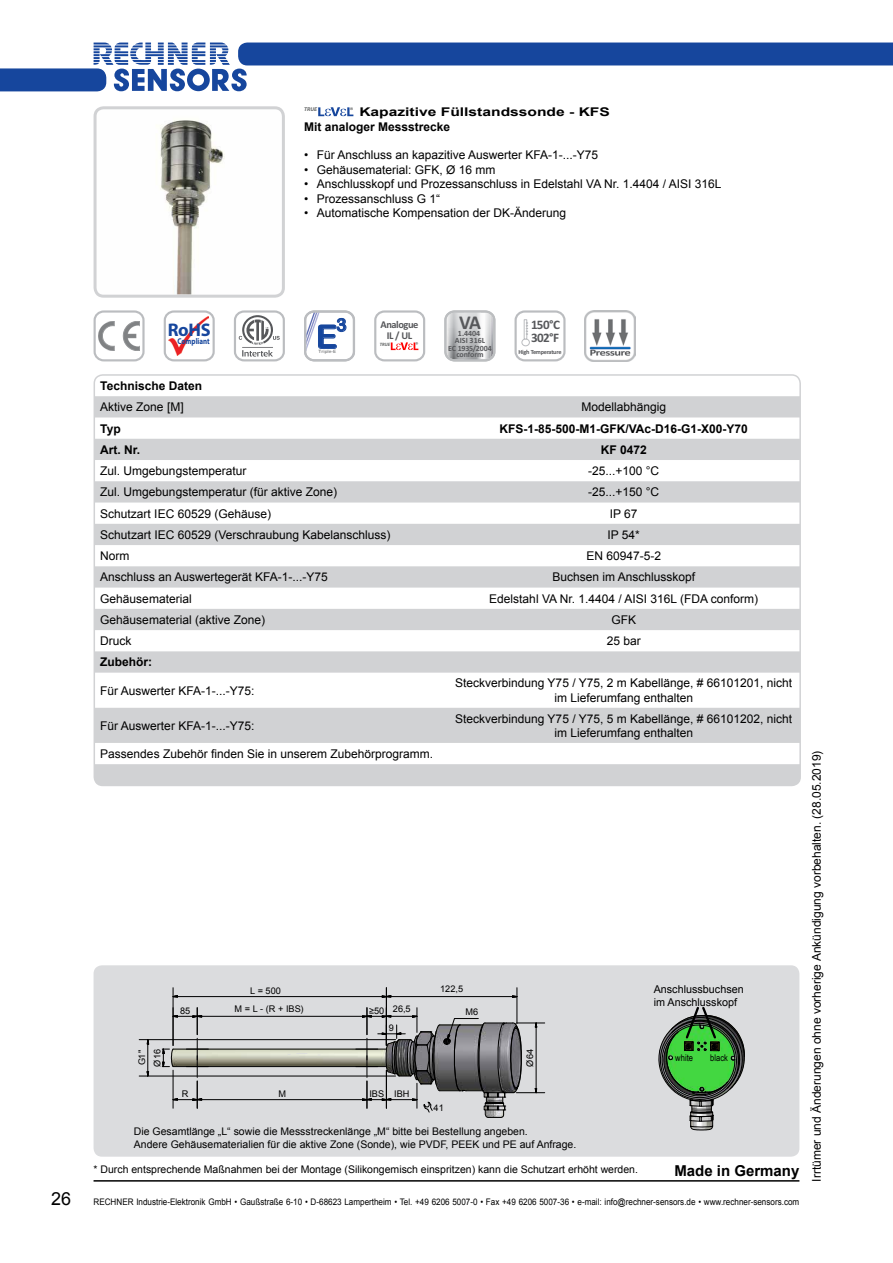
<style>
.page{position:relative;width:893px;height:1263px;background:#fff}
.page>*{position:absolute;margin:0;border:0;box-sizing:border-box;transform-origin:0 0}
.t1{font:32.55px "Arial Rounded MT Bold";color:#16469d}
.t2{font:700 19.65px "Calibri";color:#57585b}
.t3{font:700 18.3px "Myriad Pro";color:#16469d}
.t4{font:18px "Arial Rounded MT Bold";color:#16469d}
.t5{font:700 15px "Arial";color:#000}
.t6{font:700 13.05px/13px "Calibri";letter-spacing:-.045em;color:#57585b}
.t7{font:12px/14.4px "Arial";color:#000;text-align:center}
.t8{font:700 12px "Arial";color:#000}
.t9{font:700 12px/14.4px "Arial";color:#000;scale:1.3 1}
.t10{font:10.8px/12.9px "Arial";color:#000}
.t11{font:10.5px/12.6px "Arial";color:#000}
.t12{font:700 10.5px/10.5px "Calibri";letter-spacing:-.045em;color:#57585b;text-align:center}
.t13{font:9.3px "Arial Narrow";color:#000}
.t14{font:9.15px/18.6px "Arial";color:#000}
.t15{font:9px "Arial";color:#000;scale:.9 1}
.t16{font:700 8.4px "Myriad Pro";color:#16469d;scale:.82 1}
.t17{font:8.25px "Myriad Pro";color:#4e5152;scale:1.05 1}
.t18{font:700 7.95px/7.2px "Calibri";letter-spacing:-.01em;color:#57585b;text-align:center}
.t19{font:7.05px "Myriad Pro";color:#4e5152;scale:.96 1}
.t20{font:700 6.3px "Calibri";letter-spacing:-.045em;color:#57585b}
.t21{font:italic 700 5.55px "Myriad Pro";color:#666969;scale:1.05 1}
.t22{font:italic 700 4.65px "Myriad Pro";color:#666969;scale:.96 1}
.t23{font:4.5px "Arial Rounded MT Bold";letter-spacing:.02em;color:#808284}
.s1{font-size:18px}
</style>
<div class="page">
<hr style="left:94px;top:1180px;width:705px;height:1px;background:#000">
<svg style="left:0;top:43px;width:893px;height:48px"></svg>
<div style="left:94px;top:965px;width:705px;height:192px;background:#dbdcde;border-radius:9px"></div>
<img style="left:98px;top:110px;width:183px;height:184px">
<div style="left:94px;top:106px;width:191px;height:192px;border:3px solid #d1d2d4;border-radius:9px"></div>
<img style="left:172px;top:1040px;width:184px;height:69px">
<hr style="left:173px;top:1066px;width:213px;height:1px;background:#000">
<hr style="left:173px;top:1049px;width:213px;height:1px;background:#000">
<svg style="left:147px;top:1040px;width:2px;height:36px"></svg>
<hr style="left:198px;top:1039px;width:168px;height:1px;background:#000">
<hr style="left:139px;top:1039px;width:58px;height:1px;background:#000">
<hr style="left:198px;top:1076px;width:168px;height:1px;background:#000">
<hr style="left:139px;top:1076px;width:58px;height:1px;background:#000">
<svg style="left:172px;top:995px;width:6px;height:3px"></svg>
<hr style="left:177px;top:996px;width:205px;height:1px;background:#000">
<hr style="left:173px;top:988px;width:1px;height:57px;background:#000">
<svg style="left:382px;top:995px;width:9px;height:3px"></svg>
<svg style="left:512px;top:995px;width:5px;height:3px"></svg>
<hr style="left:391px;top:996px;width:121px;height:1px;background:#000">
<hr style="left:517px;top:988px;width:1px;height:35px;background:#000">
<hr style="left:386px;top:988px;width:1px;height:57px;background:#000">
<hr style="left:202px;top:1099px;width:160px;height:1px;background:#000">
<hr style="left:202px;top:1016px;width:160px;height:1px;background:#000">
<svg style="left:162px;top:1008px;width:46px;height:100px"></svg>
<svg style="left:356px;top:1008px;width:189px;height:110px"></svg>
<hr style="left:386px;top:1070px;width:1px;height:38px;background:#000">
<svg style="left:318px;top:107px;width:35px;height:9px"></svg>
<svg style="left:659px;top:1006px;width:85px;height:124px"></svg>
<div style="left:94px;top:310px;width:51px;height:51px;border:2px solid #bbbdc0;border-radius:9px"></div>
<svg style="left:98px;top:321px;width:42px;height:30px"></svg>
<div style="left:164px;top:310px;width:51px;height:51px;border:2px solid #bbbdc0;border-radius:9px"></div>
<img style="left:168px;top:316px;width:40px;height:40px">
<svg style="left:304px;top:310px;width:51px;height:51px"></svg>
<div style="left:374px;top:310px;width:51px;height:51px;border:2px solid #bbbdc0;border-radius:9px"></div>
<svg style="left:391px;top:342px;width:27px;height:8px"></svg>
<div style="left:514px;top:310px;width:52px;height:51px;border:2px solid #bbbdc0;border-radius:9px"></div>
<div style="left:522px;top:339px;width:8px;height:7px;border:1px solid #bbbdc0;border-radius:50%"></div>
<div style="left:524px;top:319px;width:3px;height:20px;border:1px solid #bbbdc0"></div>
<svg style="left:526px;top:323px;width:2px;height:12px"></svg>
<div style="left:234px;top:310px;width:51px;height:51px;border:2px solid #bbbdc0;border-radius:9px"></div>
<svg style="left:239px;top:315px;width:41px;height:42px"></svg>
<img style="left:585px;top:310px;width:51px;height:51px">
<svg style="left:444px;top:310px;width:51px;height:51px;background:#cbcdce"></svg>
<svg style="left:94px;top:396px;width:706px;height:389px;fill:#d1d2d4"></svg>
<div style="left:94px;top:374px;width:707px;height:412px;border:2px solid #d1d2d4;border-radius:9px"></div>
<p class="t21" style="left:304px;top:106px;width:14px">TRUE</p>
<p class="t17" style="left:350px;top:106px;width:5px">®</p>
<p class="t9" style="left:304px;top:106px;width:237px;text-indent:55px">Kapazitive Füllstandssonde - KFS<br>Mit analoger Messstrecke</p>
<p class="t7" style="left:304px;top:148px;width:296px">• Für Anschluss an kapazitive Auswerter KFA-1-...-Y75</p>
<p class="t7" style="left:304px;top:163px;width:193px">• Gehäusematerial: GFK, Ø 16 mm</p>
<p class="t7" style="left:304px;top:177px;width:419px">• Anschlusskopf und Prozessanschluss in Edelstahl VA Nr. 1.4404 / AISI 316L</p>
<p class="t7" style="left:304px;top:191px;width:138px">• Prozessanschluss G 1“</p>
<p class="t7" style="left:304px;top:206px;width:264px">• Automatische Kompensation der DK-Änderung</p>
<h3 class="t3" style="left:168px;top:323px;width:44px">RoHS</h3>
<h3 class="t4" style="left:336px;top:318px;width:12px">3</h3>
<h1 class="t1" style="left:316px;top:325px;width:23px">E</h1>
<p class="t23" style="left:319px;top:350px;width:19px">Triple-E</p>
<p class="t16" style="left:178px;top:338px;width:41px">Compliant</p>
<p class="t12" style="left:381px;top:320px;width:39px">Analogue<br>IL / UL</p>
<p class="t22" style="left:380px;top:341px;width:12px">TRUE</p>
<p class="t19" style="left:416px;top:341px;width:4px">®</p>
<h2 class="t2" style="left:459px;top:314px;width:23px">VA</h2>
<p class="t18" style="left:448px;top:330px;width:45px">1.4404<br>AISI 316L<br>EC 1935/2004</p>
<p class="t18" style="left:456px;top:351px;width:29px">conform</p>
<p class="t6" style="left:531px;top:318px;width:30px">150°C<br>302°F</p>
<p class="t20" style="left:519px;top:349px;width:44px">High Temperature</p>
<p class="t8" style="left:100px;top:381px;width:103px">Technische Daten</p>
<p class="t7" style="left:100px;top:400px;width:85px">Aktive Zone [M]</p>
<p class="t7" style="left:581px;top:400px;width:86px">Modellabhängig</p>
<p class="t8" style="left:100px;top:424px;width:22px">Typ</p>
<p class="t8" style="left:499px;top:424px;width:250px">KFS-1-85-500-M1-GFK/VAc-D16-G1-X00-Y70</p>
<p class="t8" style="left:100px;top:445px;width:42px">Art. Nr.</p>
<p class="t8" style="left:601px;top:445px;width:48px">KF 0472</p>
<p class="t7" style="left:100px;top:464px;width:148px">Zul. Umgebungstemperatur</p>
<p class="t7" style="left:588px;top:464px;width:73px">-25...+100 °C</p>
<p class="t7" style="left:100px;top:485px;width:238px">Zul. Umgebungstemperatur (für aktive Zone)</p>
<p class="t7" style="left:588px;top:485px;width:73px">-25...+150 °C</p>
<p class="t7" style="left:100px;top:506px;width:172px">Schutzart IEC 60529 (Gehäuse)</p>
<p class="t7" style="left:610px;top:506px;width:29px">IP 67</p>
<p class="t7" style="left:100px;top:527px;width:292px">Schutzart IEC 60529 (Verschraubung Kabelanschluss)</p>
<p class="t7" style="left:607px;top:527px;width:34px">IP 54*</p>
<p class="t7" style="left:100px;top:549px;width:31px">Norm</p>
<p class="t7" style="left:586px;top:549px;width:76px">EN 60947-5-2</p>
<p class="t7" style="left:100px;top:570px;width:229px">Anschluss an Auswertegerät KFA-1-...-Y75</p>
<p class="t7" style="left:552px;top:570px;width:144px">Buchsen im Anschlusskopf</p>
<p class="t7" style="left:100px;top:591px;width:93px">Gehäusematerial</p>
<p class="t7" style="left:489px;top:591px;width:270px">Edelstahl VA Nr. 1.4404 / AISI 316L (FDA conform)</p>
<p class="t7" style="left:100px;top:613px;width:166px">Gehäusematerial (aktive Zone)</p>
<p class="t7" style="left:611px;top:613px;width:26px">GFK</p>
<p class="t7" style="left:100px;top:634px;width:33px">Druck</p>
<p class="t7" style="left:607px;top:634px;width:36px">25 bar</p>
<p class="t8" style="left:100px;top:658px;width:53px">Zubehör:</p>
<p class="t7" style="left:100px;top:683px;width:156px">Für Auswerter KFA-1-...-Y75:</p>
<p class="t7" style="left:455px;top:676px;width:339px">Steckverbindung Y75 / Y75, 2 m Kabellänge, # 66101201, nicht im Lieferumfang enthalten</p>
<p class="t7" style="left:100px;top:718px;width:156px">Für Auswerter KFA-1-...-Y75:</p>
<p class="t7" style="left:455px;top:711px;width:339px">Steckverbindung Y75 / Y75, 5 m Kabellänge, # 66101202, nicht im Lieferumfang enthalten</p>
<p class="t7" style="left:100px;top:747px;width:334px">Passendes Zubehör finden Sie in unserem Zubehörprogramm.</p>
<p class="t14" style="left:133px;top:1065px;width:17px;rotate:-90deg">G1"</p>
<p class="t14" style="left:148px;top:1066px;width:19px;rotate:-90deg">Ø16</p>
<p class="t14" style="left:250px;top:981px;width:32px">L = 500</p>
<p class="t14" style="left:180px;top:1001px;width:12px">85</p>
<p class="t14" style="left:234px;top:999px;width:71px">M = L - (R + IBS)</p>
<p class="t14" style="left:369px;top:1001px;width:17px">≥50</p>
<p class="t14" style="left:389px;top:1000px;width:23px;text-indent:4px">26,5<br>9</p>
<p class="t14" style="left:182px;top:1084px;width:8px">R</p>
<p class="t14" style="left:278px;top:1084px;width:9px">M</p>
<p class="t14" style="left:369px;top:1084px;width:16px">IBS</p>
<p class="t14" style="left:394px;top:1084px;width:17px">IBH</p>
<p class="t14" style="left:440px;top:980px;width:24px">122,5</p>
<p class="t14" style="left:466px;top:1002px;width:14px">M6</p>
<p class="t14" style="left:434px;top:1098px;width:12px">41</p>
<p class="t14" style="left:521px;top:1066px;width:19px;rotate:-90deg">Ø64</p>
<p class="t11" style="left:134px;top:1125px;width:444px">Die Gesamtlänge „L“ sowie die Messstreckenlänge „M“ bitte bei Bestellung angeben.<br>Andere Gehäusematerialien für die aktive Zone (Sonde), wie PVDF, PEEK und PE auf Anfrage.</p>
<p class="t11" style="left:94px;top:1163px;width:546px">* Durch entsprechende Maßnahmen bei der Montage (Silikongemisch einspritzen) kann die Schutzart erhöht werden.</p>
<p class="t10" style="left:654px;top:983px;width:92px">Anschlussbuchsen im Anschlusskopf</p>
<p class="t13" style="left:675px;top:1052px;width:19px">white</p>
<p class="t13" style="left:710px;top:1052px;width:19px">black</p>
<p class="t5" style="left:674px;top:1165px;width:127px">Made in Germany</p>
<p class="t15" style="left:51px;top:1196px;width:833px"><span class="s1">26</span> RECHNER Industrie-Elektronik GmbH • Gaußstraße 6-10 • D-68623 Lampertheim • Tel. +49 6206 5007-0 • Fax +49 6206 5007-36 • e-mail: info@rechner-sensors.de • www.rechner-sensors.com</p>
<p class="t7" style="left:810px;top:1181px;width:432px;rotate:-90deg">Irrtümer und Änderungen ohne vorherige Ankündigung vorbehalten. (28.05.2019)</p>
</div>
